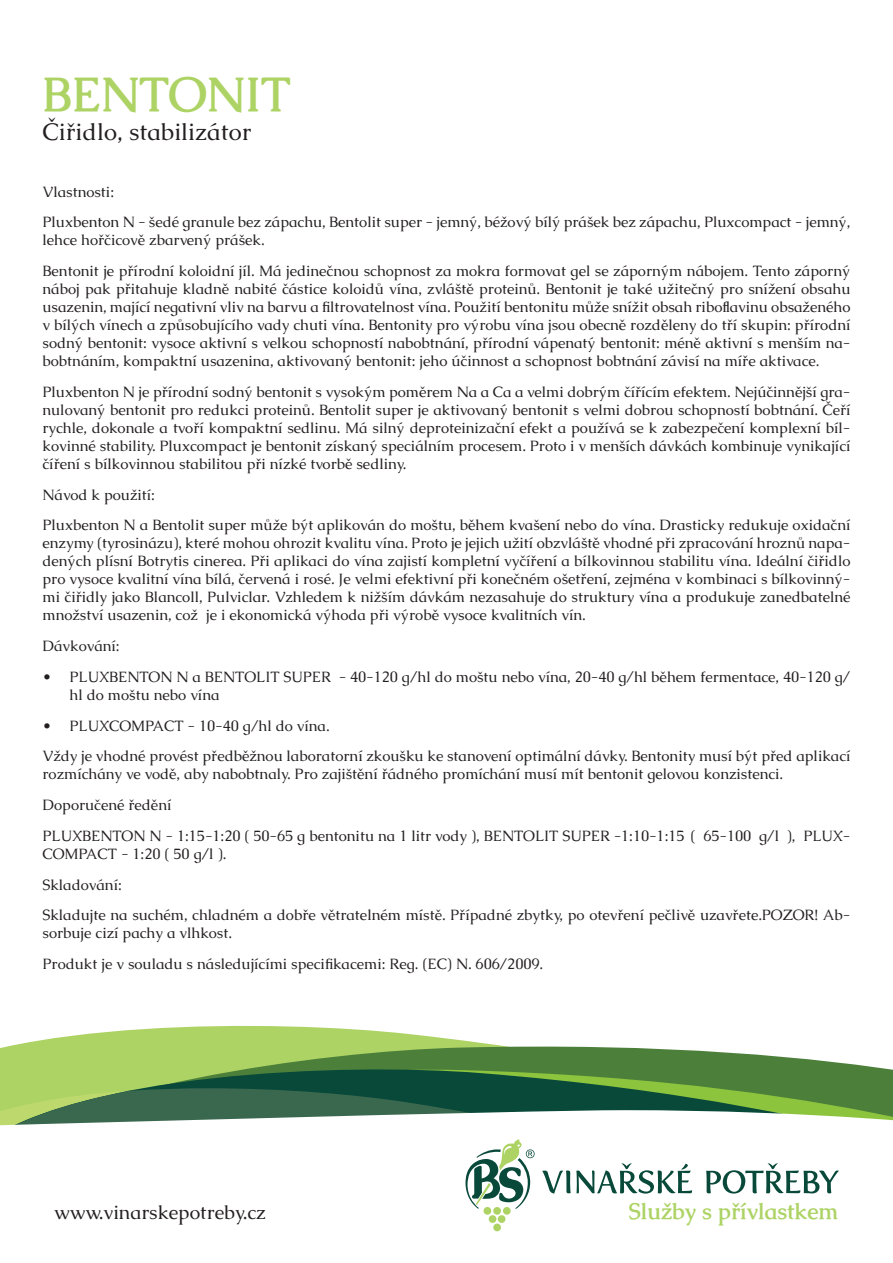
<style>
.page{position:relative;width:893px;height:1263px;background:#fff}
.page>*{position:absolute;margin:0;border:0;box-sizing:border-box;transform-origin:0 0}
.nadpis{font:700 48px "Caudex";color:#add365}
.podnadpis{font:24px "Caudex";color:#231f20}
.t1{font:700 22.5px "Caudex";color:#add365}
.t2{font:19.5px "Caudex";color:#231f20}
.text{font:15px/18px "Caudex";color:#231f20}
</style>
<div class="page">
<svg style="left:63px;top:1026px;width:371px;height:11px;fill:#add365"></svg>
<svg style="left:0;top:1037px;width:832px;height:25px;fill:#add365"></svg>
<svg style="left:0;top:1062px;width:893px;height:29px;background:#578b46"></svg>
<svg style="left:0;top:1088px;width:678px;height:3px;background:#397045"></svg>
<svg style="left:0;top:1091px;width:893px;height:141px"></svg>
<p class="nadpis" style="left:43px;top:64px;width:250px">BENTONIT</p>
<p class="podnadpis" style="left:43px;top:116px;width:210px">Čiřidlo, stabilizátor</p>
<p class="text" style="left:43px;top:182px;width:73px">Vlastnosti:</p>
<p class="text" style="left:43px;top:213px;width:809px">Pluxbenton N - šedé granule bez zápachu, Bentolit super - jemný, béžový bílý prášek bez zápachu, Pluxcompact - jemný, lehce hořčicově zbarvený prášek.</p>
<p class="text" style="left:43px;top:262px;width:809px;text-align:justify">Bentonit je přírodní koloidní jíl. Má jedinečnou schopnost za mokra formovat gel se záporným nábojem. Tento záporný náboj pak přitahuje kladně nabité částice koloidů vína, zvláště proteinů. Bentonit je také užitečný pro snížení obsahu usazenin, mající negativní vliv na barvu a filtrovatelnost vína. Použití bentonitu může snížit obsah riboflavinu obsaženého v bílých vínech a způsobujícího vady chuti vína. Bentonity pro výrobu vína jsou obecně rozděleny do tří skupin: přírodní sodný bentonit: vysoce aktivní s velkou schopností nabobtnání, přírodní vápenatý bentonit: méně aktivní s menším na&shy;bobtnáním, kompaktní usazenina, aktivovaný bentonit: jeho účinnost a schopnost bobtnání závisí na míře aktivace.</p>
<p class="text" style="left:43px;top:383px;width:809px;text-align:justify">Pluxbenton N je přírodní sodný bentonit s vysokým poměrem Na a Ca a velmi dobrým čířícím efektem. Nejúčinnější gra&shy;nulovaný bentonit pro redukci proteinů. Bentolit super je aktivovaný bentonit s velmi dobrou schopností bobtnání. Čeří rychle, dokonale a tvoří kompaktní sedlinu. Má silný deproteinizační efekt a používá se k zabezpečení komplexní bíl&shy;kovinné stability. Pluxcompact je bentonit získaný speciálním procesem. Proto i v menších dávkách kombinuje vynikající číření s bílkovinnou stabilitou při nízké tvorbě sedliny.</p>
<p class="text" style="left:43px;top:485px;width:114px">Návod k použití:</p>
<p class="text" style="left:43px;top:516px;width:809px;text-align:justify">Pluxbenton N a Bentolit super může být aplikován do moštu, během kvašení nebo do vína. Drasticky redukuje oxidační enzymy (tyrosinázu), které mohou ohrozit kvalitu vína. Proto je jejich užití obzvláště vhodné při zpracování hroznů napa&shy;dených plísní Botrytis cinerea. Při aplikaci do vína zajistí kompletní vyčíření a bílkovinnou stabilitu vína. Ideální čiřidlo pro vysoce kvalitní vína bílá, červená i rosé. Je velmi efektivní při konečném ošetření, zejména v kombinaci s bílkovinný&shy;mi čiřidly jako Blancoll, Pulviclar. Vzhledem k nižším dávkám nezasahuje do struktury vína a produkuje zanedbatelné množství usazenin, což je i ekonomická výhoda při výrobě vysoce kvalitních vín.</p>
<p class="text" style="left:43px;top:637px;width:79px">Dávkování:</p>
<p class="text" style="left:70px;top:668px;width:782px;text-indent:-27px">• PLUXBENTON N a BENTOLIT SUPER - 40-120 g/hl do moštu nebo vína, 20-40 g/hl během fermentace, 40-120 g/ hl do moštu nebo vína</p>
<p class="text" style="left:43px;top:716px;width:289px">• PLUXCOMPACT - 10-40 g/hl do vína.</p>
<p class="text" style="left:43px;top:747px;width:809px">Vždy je vhodné provést předběžnou laboratorní zkoušku ke stanovení optimální dávky. Bentonity musí být před aplikací rozmíchány ve vodě, aby nabobtnaly. Pro zajištění řádného promíchání musí mít bentonit gelovou konzistenci.</p>
<p class="text" style="left:43px;top:796px;width:130px">Doporučené ředění</p>
<p class="text" style="left:43px;top:827px;width:809px">PLUXBENTON N - 1:15-1:20 ( 50-65 g bentonitu na 1 litr vody ), BENTOLIT SUPER -1:10-1:15 ( 65-100 g/l ), PLUX-<br>COMPACT - 1:20 ( 50 g/l ).</p>
<p class="text" style="left:43px;top:875px;width:81px">Skladování:</p>
<p class="text" style="left:43px;top:906px;width:809px">Skladujte na suchém, chladném a dobře větratelném místě. Případné zbytky, po otevření pečlivě uzavřete.POZOR! Ab&shy;sorbuje cizí pachy a vlhkost.</p>
<p class="text" style="left:43px;top:955px;width:502px">Produkt je v souladu s následujícími specifikacemi: Reg. (EC) N. 606/2009.</p>
<h3 class="t2" style="left:54px;top:1199px;width:213px">www.vinarskepotreby.cz</h3>
<h3 class="t1" style="left:629px;top:1196px;width:211px">Služby s přívlastkem</h3>
</div>
